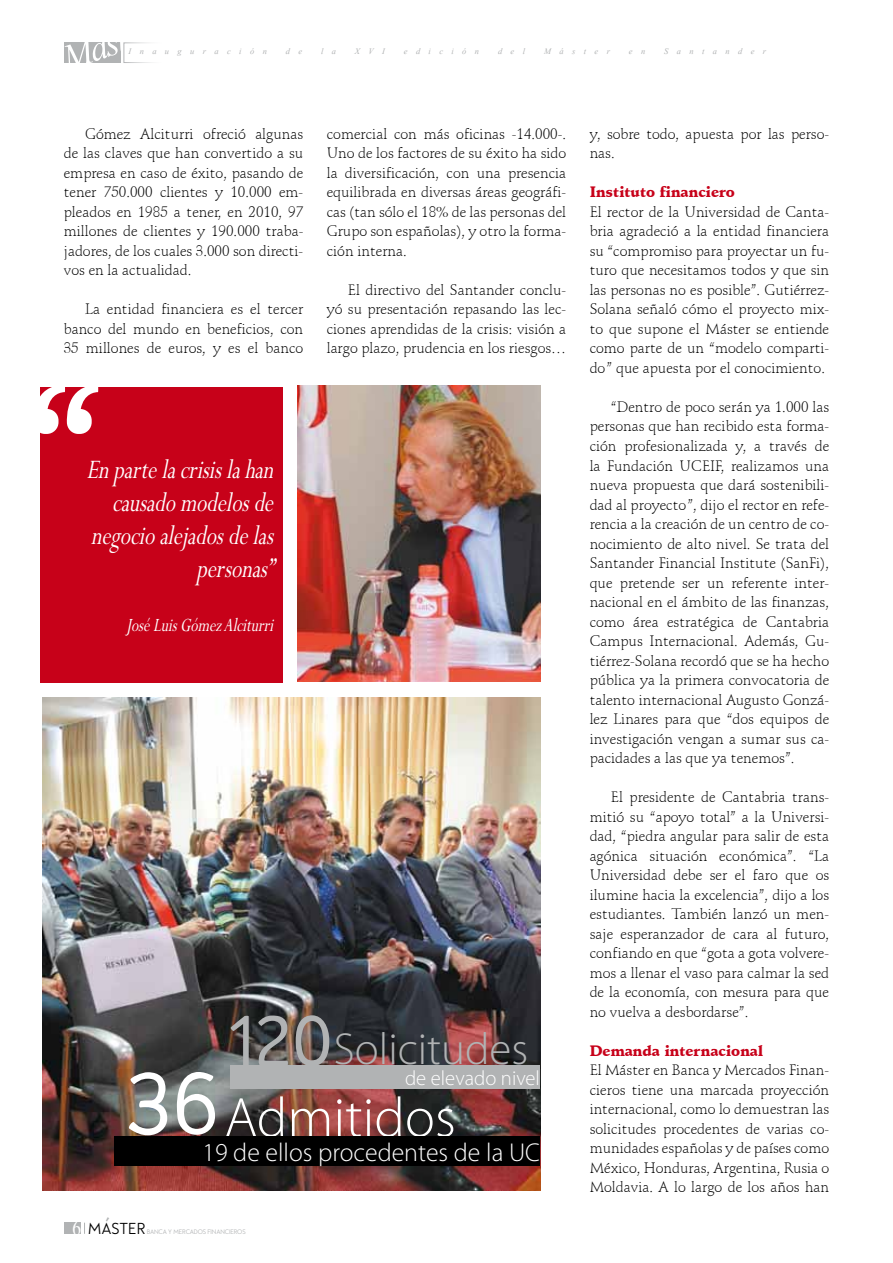
<style>
.page{position:relative;width:893px;height:1263px;background:#fff}
.page>*{position:absolute;margin:0;border:0;box-sizing:border-box;transform-origin:0 0}
.t1{font:210px "Candela";color:#fff}
.t2{font:300 56.25px "Myriad Pro";color:#fff}
.t3{font:300 45px "Myriad Pro";color:#b1b3b4}
.t4{font:45px "Vijaya";color:#fff}
.t5{font:italic 30px/33px "Perpetua Cn";color:#fff;text-align:right}
.t6{font:300 25.8px "Myriad Pro";color:#fff}
.t7{font:italic 21px "Perpetua Cn";color:#fff}
.t8{font:300 20.7px "Myriad Pro";color:#fff}
.t9{font:300 14.7px/19.5px "Schneidler BT";color:#000;text-align:justify}
.t10{font:13.65px "Edelsans";color:#000}
.t11{font:10.5px "Vijaya";letter-spacing:.8em;color:#b1b3b4}
.t12{font:5.7px "Edelsans";letter-spacing:-.025em;color:#b1b3b4}
.s1{font-family:"Candela";font-weight:400;font-size:72px}
.s2{font-family:"Candela";font-weight:400;font-size:90px}
.s3{font-weight:900;color:#c70119}
</style>
<div class="page">
<div style="left:40px;top:387px;width:243px;height:295px;background:#c70119"></div>
<img style="left:298px;top:386px;width:242px;height:295px">
<img style="left:43px;top:697px;width:497px;height:494px">
<div style="left:64px;top:42px;width:57px;height:21px;background:#b1b3b4"></div>
<div style="left:124px;top:42px;width:57px;height:21px;border:1px solid #fff"></div>
<div style="left:64px;top:1223px;width:16px;height:11px;background:#b1b3b4"></div>
<div style="left:231px;top:1065px;width:309px;height:24px;background:#b1b3b4"></div>
<div style="left:115px;top:1136px;width:425px;height:30px;background:#000"></div>
<svg style="left:70px;top:1222px;width:15px;height:12px"></svg>
<p class="t4" style="left:52px;top:26px;width:67px;rotate:-19deg">Mast</p>
<p class="t11" style="left:129px;top:43px;width:140px">Inauguración</p>
<p class="t11" style="left:286px;top:43px;width:18px">d e</p>
<p class="t11" style="left:321px;top:43px;width:16px">l a</p>
<p class="t11" style="left:355px;top:43px;width:31px">XVI</p>
<p class="t11" style="left:404px;top:43px;width:77px">edición</p>
<p class="t11" style="left:498px;top:43px;width:29px">del</p>
<p class="t11" style="left:544px;top:43px;width:67px">Máster</p>
<p class="t11" style="left:629px;top:43px;width:18px">e n</p>
<p class="t11" style="left:664px;top:43px;width:103px">Santander</p>
<p class="t9" style="left:64px;top:124px;width:241px;text-indent:21px">Gómez Alciturri ofreció algunas de las claves que han convertido a su empresa en caso de éxito, pasando de tener 750.000 clientes y 10.000 em&shy;pleados en 1985 a tener, en 2010, 97 millones de clientes y 190.000 traba&shy;jadores, de los cuales 3.000 son directi&shy;vos en la actualidad.</p>
<p class="t9" style="left:64px;top:299px;width:241px;text-indent:21px">La entidad financiera es el tercer banco del mundo en beneficios, con 35 millones de euros, y es el banco</p>
<p class="t1" style="left:27px;top:332px;width:75px">“</p>
<p class="t5" style="left:87px;top:454px;width:189px">En parte la crisis la han causado modelos de negocio alejados de las personas”</p>
<p class="t7" style="left:126px;top:614px;width:148px">José Luis Gómez Alciturri</p>
<p class="t9" style="left:327px;top:124px;width:241px">comercial con más oficinas -14.000-.<br>Uno de los factores de su éxito ha sido la diversificación, con una presencia equilibrada en diversas áreas geográfi&shy;cas (tan sólo el 18% de las personas del Grupo son españolas), y otro la forma&shy;ción interna.</p>
<p class="t9" style="left:327px;top:280px;width:241px;text-indent:21px">El directivo del Santander conclu&shy;yó su presentación repasando las lec&shy;ciones aprendidas de la crisis: visión a largo plazo, prudencia en los riesgos…</p>
<p class="t3" style="left:229px;top:1022px;width:301px"><span class="s1">120</span>Solicitudes</p>
<p class="t8" style="left:405px;top:1065px;width:137px">de elevado nivel</p>
<p class="t2" style="left:126px;top:1084px;width:331px"><span class="s2">36</span>Admitidos</p>
<p class="t6" style="left:202px;top:1137px;width:339px">19 de ellos procedentes de la UC</p>
<p class="t10" style="left:88px;top:1220px;width:59px">MASTER</p>
<p class="t12" style="left:147px;top:1228px;width:100px">BANCA Y MERCADOS FINANCIEROS</p>
<p class="t9" style="left:590px;top:124px;width:241px">y, sobre todo, apuesta por las perso&shy;nas.</p>
<p class="t9" style="left:590px;top:183px;width:241px;text-align:left"><span class="s3">Instituto financiero<br></span>El rector de la Universidad de Canta&shy;bria agradeció a la entidad financiera su “compromiso para proyectar un fu&shy;turo que necesitamos todos y que sin las personas no es posible”. Gutiérrez-Solana señaló cómo el proyecto mix&shy;to que supone el Máster se entiende como parte de un “modelo comparti&shy;do” que apuesta por el conocimiento.</p>
<p class="t9" style="left:590px;top:397px;width:241px;text-indent:21px">“Dentro de poco serán ya 1.000 las personas que han recibido esta forma&shy;ción profesionalizada y, a través de la Fundación UCEIF, realizamos una nueva propuesta que dará sostenibili&shy;dad al proyecto”, dijo el rector en refe&shy;rencia a la creación de un centro de co&shy;nocimiento de alto nivel. Se trata del Santander Financial Institute (SanFi), que pretende ser un referente inter&shy;nacional en el ámbito de las finanzas, como área estratégica de Cantabria Campus Internacional. Además, Gu&shy;tiérrez-Solana recordó que se ha hecho pública ya la primera convocatoria de talento internacional Augusto Gonzá&shy;lez Linares para que “dos equipos de investigación vengan a sumar sus ca&shy;pacidades a las que ya tenemos”.</p>
<p class="t9" style="left:590px;top:787px;width:241px;text-indent:21px">El presidente de Cantabria trans&shy;mitió su “apoyo total” a la Universi&shy;dad, “piedra angular para salir de esta agónica situación económica”. “La Universidad debe ser el faro que os ilumine hacia la excelencia”, dijo a los estudiantes. También lanzó un men&shy;saje esperanzador de cara al futuro, confiando en que “gota a gota volvere&shy;mos a llenar el vaso para calmar la sed de la economía, con mesura para que no vuelva a desbordarse”.</p>
<p class="t9" style="left:590px;top:1041px;width:241px;text-align:left"><span class="s3">Demanda internacional<br></span>El Máster en Banca y Mercados Finan&shy;cieros tiene una marcada proyección internacional, como lo demuestran las solicitudes procedentes de varias co&shy;munidades españolas y de países como México, Honduras, Argentina, Rusia o Moldavia. A lo largo de los años han</p>
</div>
